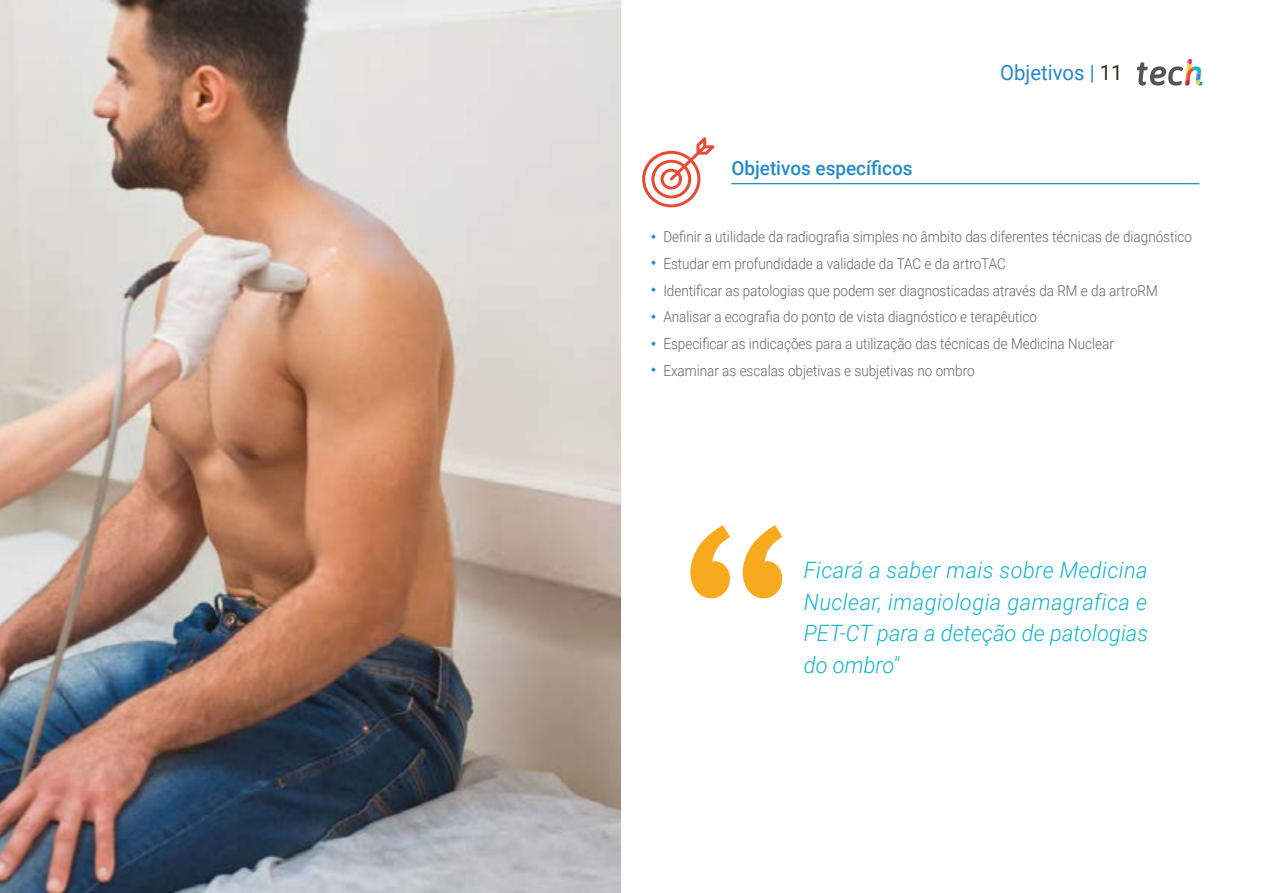
<style>
.page{position:relative;width:1263px;height:893px;background:#fff}
.page>*{position:absolute;margin:0;border:0;box-sizing:border-box;transform-origin:0 0}
.t1{font:italic 300 22.5px/31.5px "Roboto";color:#0fb6cf;text-align:justify}
.t2{font:21px "Roboto";color:#2488c9}
.t3{font:500 19.5px "Roboto";color:#2488c9}
.t4{font:300 15px/26.7px "Roboto";color:#61646a;scale:.9 1}
.s1{color:#2289cb}
.s2{color:#312e20}
</style>
<div class="page">
<svg style="left:642px;top:137px;width:72px;height:70px"></svg>
<hr style="left:731px;top:183px;width:468px;height:1px;background:#2488c9">
<svg style="left:1137px;top:59px;width:65px;height:27px"></svg>
<img style="left:0;top:0;width:621px;height:893px">
<svg style="left:690px;top:525px;width:92px;height:73px"></svg>
<h3 class="t3" style="left:731px;top:155px;width:183px">Objetivos específicos</h3>
<h2 class="t2" style="left:1000px;top:57px;width:124px">Objetivos <span class="s1">|</span> <span class="s2">11</span></h2>
<p class="t4" style="left:663px;top:223px;width:589px">Definir a utilidade da radiografia simples no âmbito das diferentes técnicas de diagnóstico Estudar em profundidade a validade da TAC e da artroTAC<br>Identificar as patologias que podem ser diagnosticadas através da RM e da artroRM Analisar a ecografia do ponto de vista diagnóstico e terapêutico<br>Especificar as indicações para a utilização das técnicas de Medicina Nuclear<br>Examinar as escalas objetivas e subjetivas no ombro</p>
<h1 class="t1" style="left:804px;top:553px;width:346px">Ficará a saber mais sobre Medicina Nuclear, imagiologia gamagrafica e PET-CT para a deteção de patologias do ombro"</h1>
</div>
